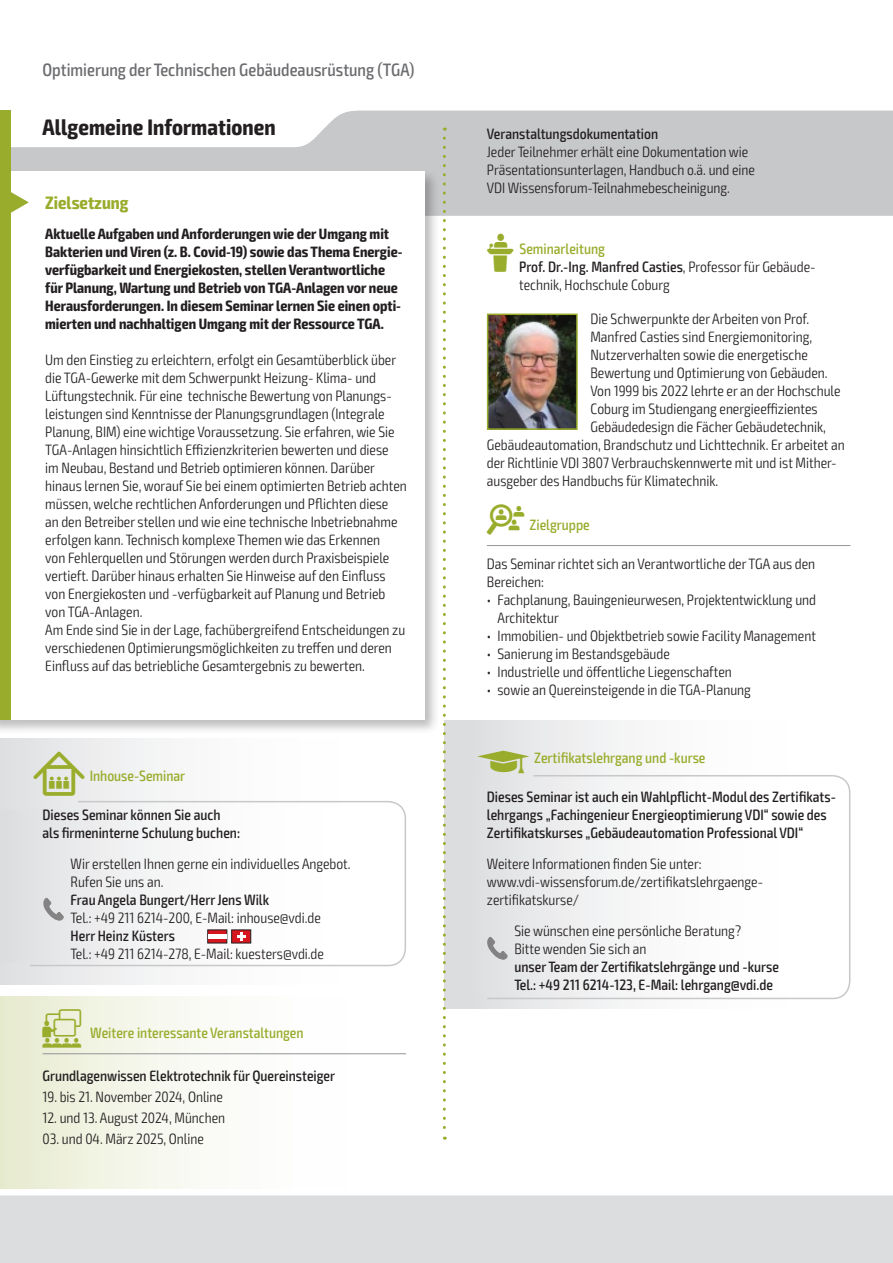
<style>
.page{position:relative;width:893px;height:1263px;background:#fff}
.page>*{position:absolute;margin:0;border:0;box-sizing:border-box;transform-origin:0 0}
.t1{font:700 condensed 22.5px "Exo 2";letter-spacing:.005em;color:#231f20}
.t2{font:500 condensed 18px "Exo 2";color:#6c6d70}
.t3{font:700 condensed 18px "Exo 2";color:#9aac2c}
.t4{font:300 condensed 15px/18px "Exo 2";color:#231f20}
.t5{font:500 condensed 15px/18px "Exo 2";color:#231f20}
.t6{font:700 condensed 15px/18px "Exo 2";color:#231f20}
.t7{font:500 condensed 15px "Exo 2";color:#9aac2c}
.s1{font-family:"VDI Iconset S4 A Regular";font-weight:400;font-stretch:normal}
.s2{font-weight:500}
.s3{font-family:"VDI Iconset S4 A Regular";font-weight:400;font-stretch:normal;font-size:15.45px}
.s4{font-family:"VDI Iconset S4 A Regular";font-weight:400;font-stretch:normal;font-size:19.5px}
</style>
<div class="page">
<svg style="left:0;top:1188px;width:893px;height:75px;background:#dfe0e2"></svg>
<svg style="left:11px;top:111px;width:881px;height:105px;fill:#c7c8ca"></svg>
<hr style="left:892px;top:111px;width:1px;height:105px;background:#9aac2c">
<div style="left:0;top:111px;width:11px;height:63px;background:#9aac2c"></div>
<div style="left:0;top:168px;width:440px;height:567px;background:#231f20;opacity:.3"></div>
<div style="left:0;top:171px;width:424px;height:549px;background:#fff"></div>
<div style="left:0;top:171px;width:11px;height:549px;background:#9aac2c"></div>
<svg style="left:11px;top:192px;width:18px;height:21px"></svg>
<hr style="left:487px;top:545px;width:363px;height:1px;background:#939598">
<div style="left:0;top:996px;width:406px;height:192px;background:linear-gradient(to right,#ebeed7,#fff)"></div>
<hr style="left:43px;top:1053px;width:363px;height:1px;background:#939598">
<img style="left:490px;top:317px;width:85px;height:110px">
<div style="left:487px;top:314px;width:91px;height:116px;border:2px solid #9aac2c"></div>
<div style="left:0;top:738px;width:406px;height:247px;background:linear-gradient(to right,#e4e5e7,#fff)"></div>
<svg style="left:29px;top:800px;width:377px;height:167px"></svg>
<div style="left:0;top:810px;width:383px;height:152px;background:linear-gradient(to right,#e2e3e5,#fff)"></div>
<svg style="left:207px;top:929px;width:44px;height:14px"></svg>
<hr style="left:208px;top:934px;width:19px;height:4px;background:#fff">
<svg style="left:43px;top:898px;width:21px;height:23px"></svg>
<div style="left:444px;top:720px;width:406px;height:288px;background:linear-gradient(to right,#dfe0e2,#fff)"></div>
<svg style="left:486px;top:774px;width:365px;height:226px"></svg>
<div style="left:444px;top:780px;width:394px;height:210px;background:linear-gradient(to right,#dfe0e2,#fff)"></div>
<svg style="left:487px;top:937px;width:21px;height:23px"></svg>
<svg style="left:443px;top:138px;width:3px;height:1002px"></svg>
<p class="t2" style="left:43px;top:59px;width:373px">Optimierung der Technischen Gebäudeausrüstung (TGA)</p>
<h1 class="t1" style="left:43px;top:113px;width:235px">Allgemeine Informationen</h1>
<p class="t5" style="left:487px;top:125px;width:173px">Veranstaltungsdokumentation</p>
<p class="t4" style="left:487px;top:143px;width:270px">Jeder Teilnehmer erhält eine Dokumentation wie<br>Präsentationsunterlagen, Handbuch o.ä. und eine<br>VDI Wissensforum-Teilnahmebescheinigung.</p>
<p class="t6" style="left:45px;top:225px;width:359px">Aktuelle Aufgaben und Anforderungen wie der Umgang mit Bakterien und Viren (z. B. Covid-19) sowie das Thema Energie&shy;verfügbarkeit und Energiekosten, stellen Verantwortliche für Planung, Wartung und Betrieb von TGA-Anlagen vor neue Herausforderungen. In diesem Seminar lernen Sie einen opti&shy;mierten und nachhaltigen Umgang mit der Ressource TGA.</p>
<p class="t4" style="left:45px;top:351px;width:363px">Um den Einstieg zu erleichtern, erfolgt ein Gesamtüberblick über die TGA-Gewerke mit dem Schwerpunkt Heizung- Klima- und Lüftungstechnik. Für eine technische Bewertung von Planungs&shy;leistungen sind Kenntnisse der Planungsgrundlagen (Integrale Planung, BIM) eine wichtige Voraussetzung. Sie erfahren, wie Sie TGA-Anlagen hinsichtlich Effizienzkriterien bewerten und diese<br>im Neubau, Bestand und Betrieb optimieren können. Darüber hinaus lernen Sie, worauf Sie bei einem optimierten Betrieb achten müssen, welche rechtlichen Anforderungen und Pflichten diese<br>an den Betreiber stellen und wie eine technische Inbetriebnahme erfolgen kann. Technisch komplexe Themen wie das Erkennen<br>von Fehlerquellen und Störungen werden durch Praxisbeispiele vertieft. Darüber hinaus erhalten Sie Hinweise auf den Einfluss von Energiekosten und -verfügbarkeit auf Planung und Betrieb von TGA-Anlagen.<br>Am Ende sind Sie in der Lage, fachübergreifend Entscheidungen zu verschiedenen Optimierungsmöglichkeiten zu treffen und deren Einfluss auf das betriebliche Gesamtergebnis zu bewerten.</p>
<p class="t3" style="left:45px;top:192px;width:85px">Zielsetzung</p>
<p class="t7" style="left:487px;top:240px;width:120px"><span class="s1">L</span> Seminarleitung</p>
<p class="t4" style="left:519px;top:258px;width:296px"><span class="s2">Prof. Dr.-Ing. Manfred Casties</span>, Professor für Gebäude&shy;technik, Hochschule Coburg</p>
<p class="t4" style="left:590px;top:310px;width:220px">Die Schwerpunkte der Arbeiten von Prof.</p>
<p class="t4" style="left:590px;top:328px;width:223px">Manfred Casties sind Energiemonitoring,</p>
<p class="t4" style="left:590px;top:346px;width:219px">Nutzerverhalten sowie die energetische</p>
<p class="t4" style="left:590px;top:364px;width:239px">Bewertung und Optimierung von Gebäuden.</p>
<p class="t4" style="left:590px;top:382px;width:252px">Von 1999 bis 2022 lehrte er an der Hochschule</p>
<p class="t4" style="left:590px;top:400px;width:229px">Coburg im Studiengang energieeffizientes</p>
<p class="t4" style="left:590px;top:418px;width:237px">Gebäudedesign die Fächer Gebäudetechnik,</p>
<p class="t4" style="left:487px;top:436px;width:359px">Gebäudeautomation, Brandschutz und Lichttechnik. Er arbeitet an</p>
<p class="t4" style="left:487px;top:454px;width:351px">der Richtlinie VDI 3807 Verbrauchskennwerte mit und ist Mither-</p>
<p class="t4" style="left:487px;top:472px;width:233px">ausgeber des Handbuchs für Klimatechnik.</p>
<p class="t7" style="left:487px;top:516px;width:104px"><span class="s1">Z</span> Zielgruppe</p>
<p class="t4" style="left:487px;top:555px;width:330px">Das Seminar richtet sich an Verantwortliche der TGA aus den<br>Bereichen:</p>
<p class="t4" style="left:497px;top:591px;width:320px;text-indent:-11px">• Fachplanung, Bauingenieurwesen, Projektentwicklung und<br>Architektur</p>
<p class="t4" style="left:487px;top:627px;width:331px">• Immobilien- und Objektbetrieb sowie Facility Management</p>
<p class="t4" style="left:487px;top:645px;width:184px">• Sanierung im Bestandsgebäude</p>
<p class="t4" style="left:487px;top:663px;width:246px">• Industrielle und öffentliche Liegenschaften</p>
<p class="t4" style="left:487px;top:681px;width:266px">• sowie an Quereinsteigende in die TGA-Planung</p>
<p class="t7" style="left:33px;top:767px;width:153px"><span class="s3">I</span> Inhouse-Seminar</p>
<p class="t5" style="left:43px;top:806px;width:199px">Dieses Seminar können Sie auch als firmeninterne Schulung buchen:</p>
<p class="t4" style="left:71px;top:855px;width:282px">Wir erstellen Ihnen gerne ein individuelles Angebot.<br>Rufen Sie uns an.</p>
<p class="t5" style="left:71px;top:891px;width:200px">Frau Angela Bungert/Herr Jens Wilk</p>
<p class="t4" style="left:71px;top:909px;width:252px">Tel.: +49 211 6214-200, E-Mail: inhouse@vdi.de</p>
<p class="t5" style="left:71px;top:927px;width:106px">Herr Heinz Küsters</p>
<p class="t4" style="left:71px;top:945px;width:255px">Tel.: +49 211 6214-278, E-Mail: kuesters@vdi.de</p>
<p class="t7" style="left:43px;top:1024px;width:263px"><span class="s4">W</span> Weitere interessante Veranstaltungen</p>
<p class="t5" style="left:43px;top:1067px;width:294px">Grundlagenwissen Elektrotechnik für Quereinsteiger</p>
<p class="t4" style="left:43px;top:1088px;width:182px">19. bis 21. November 2024, Online</p>
<p class="t4" style="left:43px;top:1109px;width:184px">12. und 13. August 2024, München</p>
<p class="t4" style="left:43px;top:1130px;width:163px">03. und 04. März 2025, Online</p>
<p class="t7" style="left:478px;top:749px;width:229px"><span class="s1">z</span> Zertifikatslehrgang und -kurse</p>
<p class="t5" style="left:487px;top:788px;width:350px">Dieses Seminar ist auch ein Wahlpflicht-Modul des Zertifikats&shy;lehrgangs „Fachingenieur Energieoptimierung VDI“ sowie des<br>Zertifikatskurses „Gebäudeautomation Professional VDI“</p>
<p class="t4" style="left:487px;top:855px;width:278px">Weitere Informationen finden Sie unter: www.vdi-wissensforum.de/zertifikatslehrgaenge&shy;zertifikatskurse/</p>
<p class="t4" style="left:514px;top:922px;width:228px">Sie wünschen eine persönliche Beratung?<br>Bitte wenden Sie sich an</p>
<p class="t5" style="left:514px;top:958px;width:266px">unser Team der Zertifikatslehrgänge und -kurse<br>Tel.: +49 211 6214-123, E-Mail: lehrgang@vdi.de</p>
</div>
